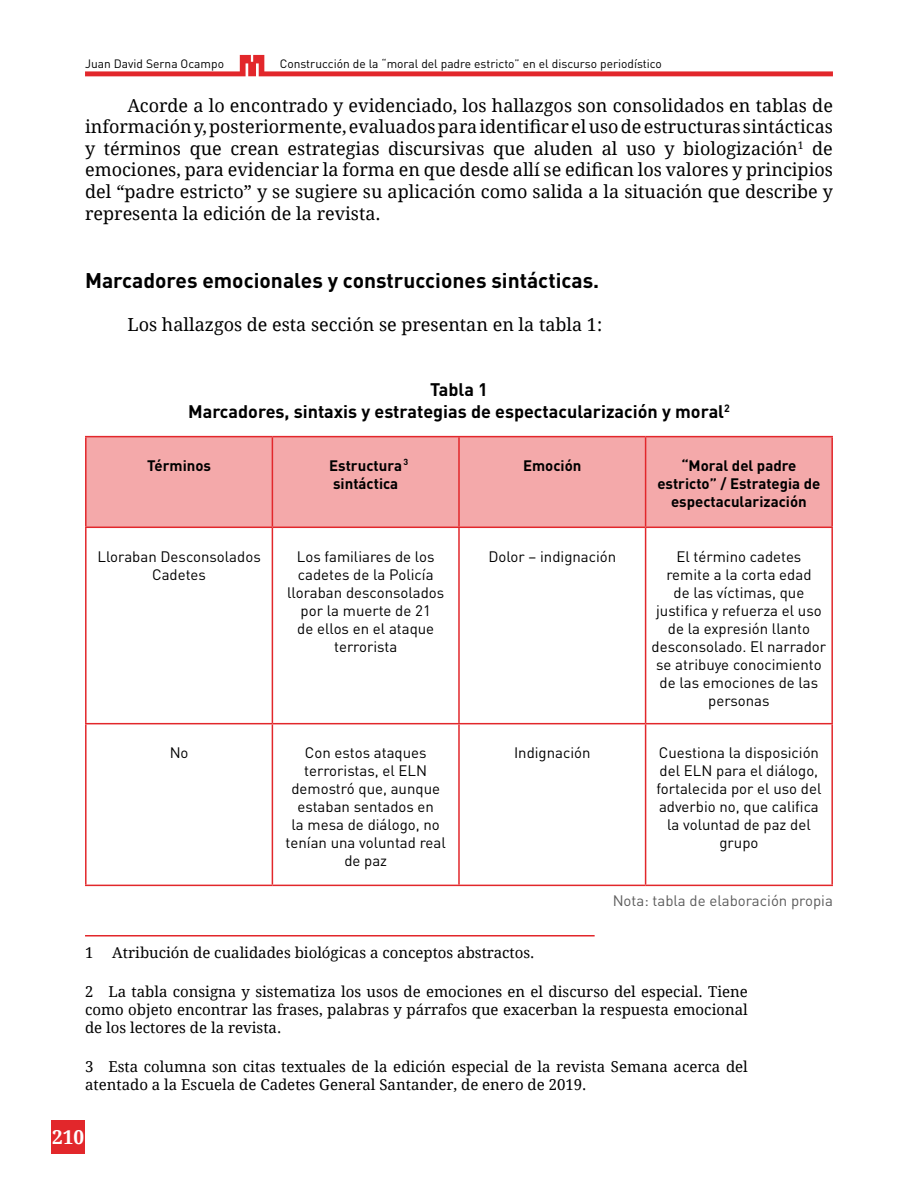
<style>
.page{position:relative;width:918px;height:1188px;background:#fff}
.page>*{position:absolute;margin:0;border:0;box-sizing:border-box;transform-origin:0 0}
.t1{font:700 21px "DIN Pro";color:#000}
.t2{font:700 19.05px "Droid Serif";color:#fff}
.t3{font:18px/21.6px "Droid Serif";color:#000;text-align:justify}
.t4{font:700 18px/21.6px "DIN Pro";color:#000;text-align:center}
.t5{font:15px/18px "DIN Pro";color:#000;text-align:center}
.t6{font:15px/18px "Droid Serif";color:#000;text-align:justify}
.t7{font:700 15px/18px "DIN Pro";color:#000}
.t8{font:15px "DIN Pro";color:#5c5c5c}
.t9{font:12px "DIN Pro";color:#000}
.t10{font:700 8.7px "DIN Pro";color:#000}
</style>
<div class="page">
<svg style="left:85px;top:55px;width:748px;height:21px"></svg>
<div style="left:87px;top:437px;width:744px;height:90px;background:#f4a9aa"></div>
<hr style="left:272px;top:437px;width:1px;height:90px;background:#e2272b">
<hr style="left:458px;top:437px;width:2px;height:90px;background:#e2272b">
<hr style="left:645px;top:437px;width:1px;height:90px;background:#e2272b">
<hr style="left:272px;top:528px;width:1px;height:195px;background:#e2272b">
<hr style="left:458px;top:528px;width:2px;height:195px;background:#e2272b">
<hr style="left:645px;top:528px;width:1px;height:195px;background:#e2272b">
<hr style="left:85px;top:723px;width:187px;height:1px;background:#e2272b">
<hr style="left:272px;top:723px;width:187px;height:1px;background:#e2272b">
<hr style="left:272px;top:724px;width:1px;height:161px;background:#e2272b">
<hr style="left:459px;top:723px;width:187px;height:1px;background:#e2272b">
<hr style="left:458px;top:724px;width:2px;height:161px;background:#e2272b">
<hr style="left:646px;top:723px;width:187px;height:1px;background:#e2272b">
<hr style="left:645px;top:724px;width:1px;height:161px;background:#e2272b">
<hr style="left:85px;top:527px;width:187px;height:1px;background:#e2272b">
<hr style="left:272px;top:527px;width:187px;height:1px;background:#e2272b">
<hr style="left:459px;top:527px;width:187px;height:1px;background:#e2272b">
<hr style="left:646px;top:527px;width:187px;height:1px;background:#e2272b">
<hr style="left:85px;top:436px;width:187px;height:1px;background:#e2272b">
<hr style="left:85px;top:437px;width:2px;height:90px;background:#e2272b">
<hr style="left:272px;top:436px;width:187px;height:1px;background:#e2272b">
<hr style="left:459px;top:436px;width:187px;height:1px;background:#e2272b">
<hr style="left:646px;top:436px;width:187px;height:1px;background:#e2272b">
<hr style="left:831px;top:437px;width:2px;height:90px;background:#e2272b">
<hr style="left:85px;top:528px;width:2px;height:195px;background:#e2272b">
<hr style="left:831px;top:528px;width:2px;height:195px;background:#e2272b">
<hr style="left:85px;top:724px;width:2px;height:161px;background:#e2272b">
<hr style="left:831px;top:724px;width:2px;height:161px;background:#e2272b">
<hr style="left:85px;top:885px;width:187px;height:1px;background:#e2272b">
<hr style="left:272px;top:885px;width:187px;height:1px;background:#e2272b">
<hr style="left:459px;top:885px;width:187px;height:1px;background:#e2272b">
<hr style="left:646px;top:885px;width:187px;height:1px;background:#e2272b">
<hr style="left:85px;top:935px;width:510px;height:2px;background:#e2272b">
<div style="left:51px;top:1120px;width:34px;height:34px;background:#e2272b"></div>
<p class="t9" style="left:85px;top:54px;width:140px">Juan David Serna Ocampo</p>
<p class="t9" style="left:280px;top:54px;width:384px">Construcción de la “moral del padre estricto” en el discurso periodístico</p>
<p class="t3" style="left:85px;top:94px;width:749px;text-indent:43px">Acorde a lo encontrado y evidenciado, los hallazgos son consolidados en tablas de información y, posteriormente, evaluados para identificar el uso de estructuras sintácticas y términos que crean estrategias discursivas que aluden al uso y biologización<sup>1</sup> de emociones, para evidenciar la forma en que desde allí se edifican los valores y principios del “padre estricto” y se sugiere su aplicación como salida a la situación que describe y representa la edición de la revista.</p>
<h1 class="t1" style="left:85px;top:263px;width:516px">Marcadores emocionales y construcciones sintácticas.</h1>
<p class="t3" style="left:128px;top:314px;width:476px">Los hallazgos de esta sección se presentan en la tabla 1:</p>
<p class="t4" style="left:188px;top:377px;width:543px">Tabla 1<br>Marcadores, sintaxis y estrategias de espectacularización y moral<sup>2</sup></p>
<p class="t10" style="left:403px;top:454px;width:6px">3</p>
<p class="t7" style="left:147px;top:455px;width:66px">Términos</p>
<p class="t7" style="left:329px;top:455px;width:74px">Estructura sintáctica</p>
<p class="t7" style="left:523px;top:455px;width:60px">Emoción</p>
<p class="t7" style="left:657px;top:455px;width:165px;text-align:center">“Moral del padre estricto” / Estrategia de espectacularización</p>
<p class="t5" style="left:97px;top:546px;width:165px">Lloraban Desconsolados<br>Cadetes</p>
<p class="t5" style="left:287px;top:546px;width:159px">Los familiares de los cadetes de la Policía lloraban desconsolados por la muerte de 21<br>de ellos en el ataque terrorista</p>
<p class="t5" style="left:488px;top:546px;width:130px">Dolor – indignación</p>
<p class="t5" style="left:652px;top:546px;width:176px">El término cadetes<br>remite a la corta edad<br>de las víctimas, que justifica y refuerza el uso de la expresión llanto desconsolado. El narrador se atribuye conocimiento de las emociones de las personas</p>
<p class="t5" style="left:170px;top:742px;width:20px">No</p>
<p class="t5" style="left:286px;top:742px;width:162px">Con estos ataques terroristas, el ELN demostró que, aunque estaban sentados en<br>la mesa de diálogo, no tenían una voluntad real de paz</p>
<p class="t5" style="left:514px;top:742px;width:78px">Indignación</p>
<p class="t5" style="left:656px;top:742px;width:167px">Cuestiona la disposición del ELN para el diálogo, fortalecida por el uso del adverbio no, que califica la voluntad de paz del grupo</p>
<p class="t8" style="left:613px;top:889px;width:222px">Nota: tabla de elaboración propia</p>
<p class="t6" style="left:85px;top:943px;width:10px">1</p>
<p class="t6" style="left:112px;top:943px;width:424px">Atribución de cualidades biológicas a conceptos abstractos.</p>
<p class="t6" style="left:85px;top:982px;width:664px">2 La tabla consigna y sistematiza los usos de emociones en el discurso del especial. Tiene como objeto encontrar las frases, palabras y párrafos que exacerban la respuesta emocional de los lectores de la revista.</p>
<p class="t6" style="left:85px;top:1057px;width:664px">3 Esta columna son citas textuales de la edición especial de la revista Semana acerca del atentado a la Escuela de Cadetes General Santander, de enero de 2019.</p>
<p class="t2" style="left:52px;top:1124px;width:34px">210</p>
</div>
